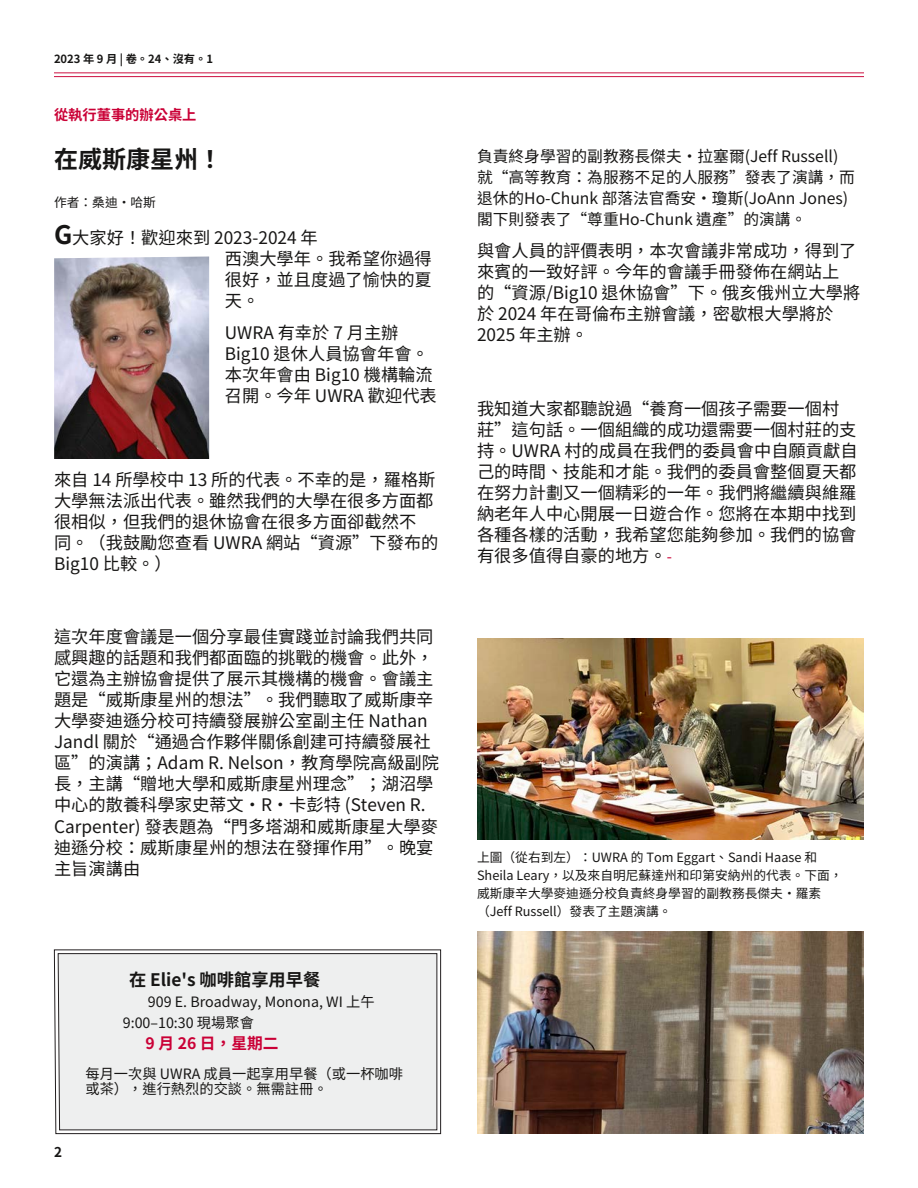
<style>
.page{position:relative;width:918px;height:1188px;background:#fff}
.page>*{position:absolute;margin:0;border:0;box-sizing:border-box;transform-origin:0 0}
.t1{font:700 24px "Noto Sans CJ Ktc";color:#171615}
.t2{font:17.25px/21px "Noto Sans CJ Ktc";color:#171615}
.t3{font:700 17.25px "Noto Sans CJ Ktc";color:#171615}
.t4{font:15.75px/21px "Noto Sans CJ Ktc";color:#171615}
.t5{font:700 15.75px "Noto Sans CJ Ktc";color:#ca0036}
.t6{font:14.25px/21px "Noto Sans CJ Ktc";color:#171615}
.t7{font:700 14.25px "Noto Sans CJ Ktc";color:#ca0036}
.t8{font:700 13.5px "Noto Sans CJ Ktc";color:#171615}
.t9{font:12.75px/18px "Noto Sans CJ Ktc";color:#171615}
.t10{font:700 11.25px "Noto Sans CJ Ktc";color:#171615}
.s1{font-weight:700;font-size:25.5px}
.s2{font-size:15px;color:#ca0036}
</style>
<div class="page">
<hr style="left:54px;top:72px;width:810px;height:1px;background:#cd1141">
<hr style="left:54px;top:76px;width:810px;height:1px;background:#cd1141">
<img style="left:54px;top:257px;width:155px;height:202px">
<svg style="left:54px;top:949px;width:387px;height:186px"></svg>
<div style="left:57px;top:953px;width:381px;height:178px;background:#eeefef"></div>
<img style="left:477px;top:639px;width:387px;height:200px">
<img style="left:477px;top:932px;width:387px;height:202px">
<p class="t10" style="left:54px;top:50px;width:161px">2023 年 9 ⽉ | 卷。24、沒有。1</p>
<p class="t7" style="left:54px;top:103px;width:144px">從執⾏董事的辦公桌上</p>
<h1 class="t1" style="left:54px;top:140px;width:169px">在威斯康星州！</h1>
<p class="t4" style="left:477px;top:145px;width:379px">負責終⾝學習的副教務⻑傑夫·拉塞爾(Jeff Russell)就“⾼等教育：為服務不⾜的⼈服務”發表了演講，⽽退休的Ho-Chunk 部落法官喬安·瓊斯(JoAnn Jones)閣下則發表了“尊重Ho-Chunk 遺產”的演講。</p>
<p class="t9" style="left:54px;top:192px;width:103px">作者：桑迪·哈斯</p>
<p class="t2" style="left:225px;top:226px;width:208px;text-indent:-171px"><span class="s1">G</span>⼤家好！歡迎來到 2023-2024 年<br>西澳⼤學年。我希望你過得很好，並且度過了愉快的夏天。</p>
<p class="t2" style="left:477px;top:239px;width:385px">與會⼈員的評價表明，本次會議⾮常成功，得到了來賓的⼀致好評。今年的會議⼿冊發佈在網站上的“資源/Big10 退休協會”下。俄亥俄州⽴⼤學將於 2024 年在哥倫布主辦會議，密歇根⼤學將於</p>
<p class="t2" style="left:225px;top:321px;width:175px">UWRA 有幸於 7 ⽉主辦</p>
<p class="t2" style="left:477px;top:323px;width:113px">2025 年主辦。</p>
<p class="t2" style="left:225px;top:342px;width:214px">Big10 退休⼈員協會年會。本次年會由 Big10 機構輪流召開。今年 UWRA 歡迎代表</p>
<p class="t2" style="left:477px;top:396px;width:382px">我知道⼤家都聽說過“養育⼀個孩⼦需要⼀個村莊”這句話。⼀個組織的成功還需要⼀個村莊的⽀持。UWRA 村的成員在我們的委員會中⾃願貢獻⾃ ⼰的時間、技能和才能。我們的委員會整個夏天都在努⼒計劃⼜⼀個精彩的⼀年。我們將繼續與維羅納⽼年⼈中⼼開展⼀⽇遊合作。您將在本期中找到各種各樣的活動，我希望您能夠參加。我們的協會有很多值得⾃豪的地⽅。<span class="s2">-</span></p>
<p class="t2" style="left:54px;top:468px;width:386px">來⾃ 14 所學校中 13 所的代表。不幸的是，羅格斯⼤學無法派出代表。雖然我們的⼤學在很多⽅⾯都很相似，但我們的退休協會在很多⽅⾯卻截然不<br>同。（我⿎勵您查看 UWRA 網站“資源”下發布的<br>Big10 ⽐較。）</p>
<p class="t2" style="left:54px;top:625px;width:387px">這次年度會議是⼀個分享最佳實踐並討論我們共同感興趣的話題和我們都⾯臨的挑戰的機會。此外，它還為主辦協會提供了展⽰其機構的機會。會議主題是“威斯康星州的想法”。我們聽取了威斯康⾟ ⼤學⿆迪遜分校可持續發展辦公室副主任 Nathan<br>Jandl 關於“通過合作夥伴關係創建可持續發展社區”的演講；Adam R. Nelson，教育學院⾼級副院⻑，主講“贈地⼤學和威斯康星州理念”；湖沼學中⼼的散養科學家史蒂⽂·R·卡彭特 (Steven R.<br>Carpenter) 發表題為“⾨多塔湖和威斯康星⼤學⿆迪遜分校：威斯康星州的想法在發揮作⽤”。晚宴主旨演講由</p>
<p class="t8" style="left:54px;top:1141px;width:9px">2</p>
<p class="t3" style="left:129px;top:966px;width:193px">在 Elie's 咖啡館享⽤早餐</p>
<p class="t6" style="left:123px;top:991px;width:253px;text-indent:25px">909 E. Broadway, Monona, WI 上午<br>9:00‒10:30 現場聚會</p>
<p class="t5" style="left:146px;top:1031px;width:135px">9 ⽉ 26 ⽇，星期⼆</p>
<p class="t6" style="left:85px;top:1066px;width:319px;line-height:15px">每⽉⼀次與 UWRA 成員⼀起享⽤早餐（或⼀杯咖啡或茶），進⾏熱烈的交談。無需註冊。</p>
<p class="t9" style="left:477px;top:847px;width:367px">上圖（從右到左）：UWRA 的 Tom Eggart、Sandi Haase 和Sheila Leary，以及來⾃明尼蘇達州和印第安納州的代表。下⾯，威斯康⾟⼤學⿆迪遜分校負責終⾝學習的副教務⻑傑夫·羅素（Jeff Russell）發表了主題演講。</p>
</div>
